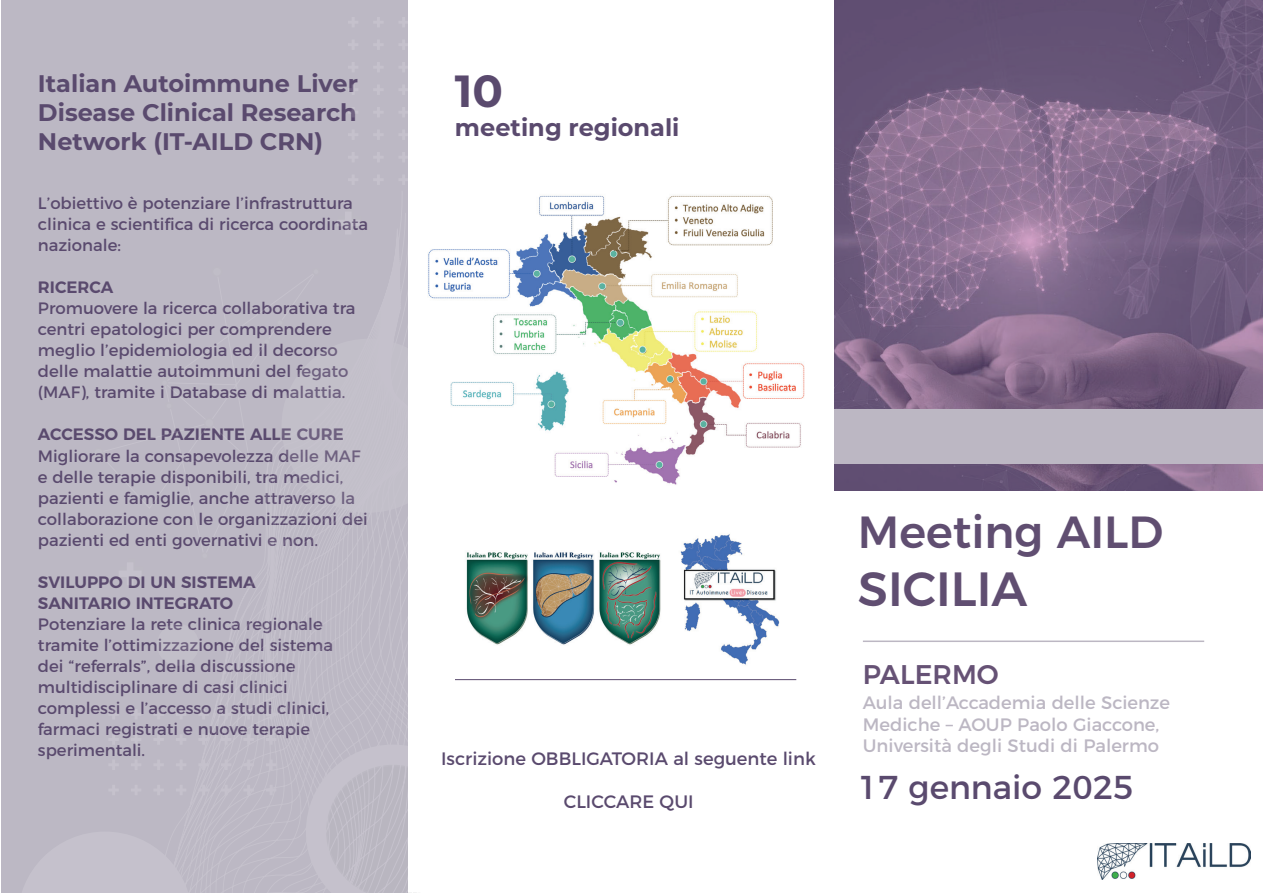
<style>
.page{position:relative;width:1263px;height:893px;background:#fff}
.page>*{position:absolute;margin:0;border:0;box-sizing:border-box;transform-origin:0 0}
.t1{font:500 48px "Montserrat";color:#604e71}
.t2{font:500 45px "Montserrat";color:#604e71}
.t3{font:700 45px "Montserrat";color:#5a4a6e}
.t4{font:33px "Montserrat";color:#5a4a6e}
.t5{font:500 27px "Montserrat";color:#665275}
.t6{font:700 24px/28.8px "Montserrat";color:#5a4a6e;text-align:justify}
.t7{font:18px/21.6px "Montserrat";color:#bcb7c3}
.t8{font:18px "Montserrat";color:#5a4a6e}
.t9{font:16.5px/21px "Montserrat";color:#5a4a6e}
.t10{font:600 16.5px/21px "Montserrat";color:#5a4a6e}
</style>
<div class="page">
<div style="left:1px;top:0;width:406px;height:893px;background:#bcb8c4"></div>
<img style="left:834px;top:1px;width:429px;height:489px">
<hr style="left:863px;top:640px;width:341px;height:2px;background:#bcb7c3">
<div style="left:833px;top:409px;width:430px;height:54px;background:#bcb7c3"></div>
<svg style="left:407px;top:17px;width:1px;height:168px"></svg>
<hr style="left:455px;top:679px;width:341px;height:1px;background:#5a4a6e">
<img style="left:428px;top:195px;width:377px;height:290px">
<img style="left:466px;top:534px;width:314px;height:131px">
<img style="left:1097px;top:843px;width:153px;height:36px">
<h3 class="t6" style="left:38px;top:68px;width:322px">Italian Autoimmune Liver Disease Clinical Research Network (IT-AILD CRN)</h3>
<h2 class="t3" style="left:455px;top:59px;width:50px">10</h2>
<h3 class="t6" style="left:455px;top:112px;width:226px">meeting regionali</h3>
<p class="t9" style="left:38px;top:192px;width:332px">L’obiettivo è potenziare l’infrastruttura clinica e scientifica di ricerca coordinata nazionale:</p>
<p class="t10" style="left:38px;top:276px;width:77px">RICERCA</p>
<p class="t9" style="left:38px;top:297px;width:319px">Promuovere la ricerca collaborativa tra centri epatologici per comprendere meglio l’epidemiologia ed il decorso delle malattie autoimmuni del fegato (MAF), tramite i Database di malattia.</p>
<p class="t10" style="left:38px;top:423px;width:307px">ACCESSO DEL PAZIENTE ALLE CURE</p>
<p class="t9" style="left:38px;top:444px;width:331px">Migliorare la consapevolezza delle MAF e delle terapie disponibili, tra medici, pazienti e famiglie, anche attraverso la collaborazione con le organizzazioni dei pazienti ed enti governativi e non.</p>
<p class="t10" style="left:38px;top:570px;width:219px">SVILUPPO DI UN SISTEMA<br>SANITARIO INTEGRATO</p>
<p class="t9" style="left:38px;top:612px;width:297px">Potenziare la rete clinica regionale tramite l’ottimizzazione del sistema dei “referrals”, della discussione multidisciplinare di casi clinici complessi e l’accesso a studi clinici, farmaci registrati e nuove terapie sperimentali.</p>
<p class="t8" style="left:441px;top:744px;width:376px">Iscrizione OBBLIGATORIA al seguente link</p>
<p class="t8" style="left:564px;top:787px;width:131px">CLICCARE QUI</p>
<h2 class="t2" style="left:858px;top:496px;width:307px">Meeting AILD</h2>
<h1 class="t1" style="left:858px;top:550px;width:171px">SICILIA</h1>
<h3 class="t5" style="left:863px;top:652px;width:137px">PALERMO</h3>
<p class="t7" style="left:863px;top:690px;width:309px">Aula dell’Accademia delle Scienze<br>Mediche – AOUP Paolo Giaccone,<br>Università degli Studi di Palermo</p>
<h3 class="t4" style="left:858px;top:761px;width:277px">17 gennaio 2025</h3>
</div>
